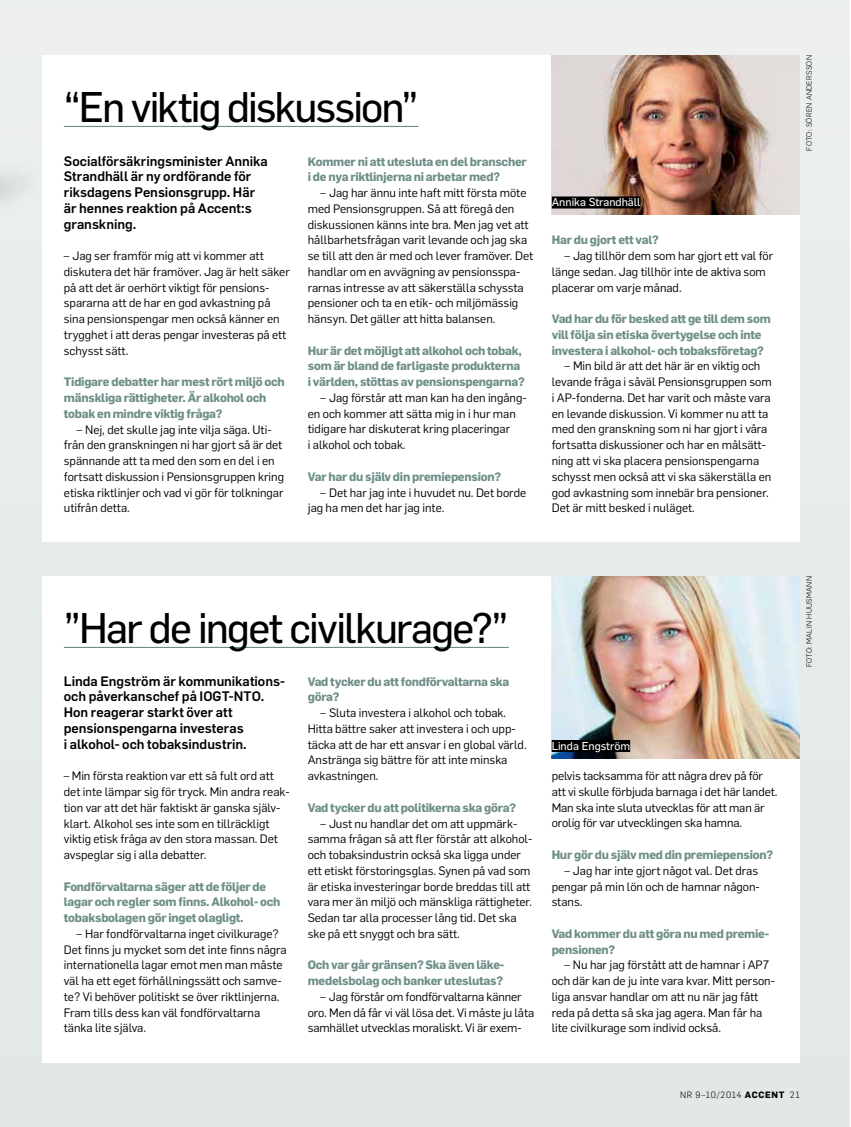
<style>
.page{position:relative;width:851px;height:1127px;background:#fff}
.page>*{position:absolute;margin:0;border:0;box-sizing:border-box;transform-origin:0 0}
.t1{font:42px "Flama Basic";letter-spacing:-.04em;color:#000}
.t2{font:500 13.5px/15.8px "Flama";color:#000}
.t3{font:12px/15.8px "Flama";color:#000}
.t4{font:700 12px/15.8px "Flama";letter-spacing:-.02em;color:#6e8f89}
.t5{font:11.25px "Flama Basic";color:#fff}
.t6{font:300 9px "Flama";letter-spacing:.075em;color:#000}
.t7{font:300 7.5px "Flama";letter-spacing:.04em;color:#000}
.s1{font-weight:700}
</style>
<div class="page">
<div style="left:0;top:0;width:849px;height:1127px;background:#e7ecea"></div>
<div style="left:42px;top:576px;width:757px;height:487px;background:#fff"></div>
<hr style="left:64px;top:647px;width:444px;height:1px;background:#6e8f89">
<img style="left:551px;top:576px;width:248px;height:182px">
<div style="left:43px;top:55px;width:756px;height:487px;background:#fff"></div>
<hr style="left:64px;top:126px;width:354px;height:1px;background:#6e8f89">
<img style="left:551px;top:55px;width:248px;height:160px">
<div style="left:551px;top:196px;width:89px;height:12px;background:#000"></div>
<div style="left:551px;top:740px;width:79px;height:12px;background:#000"></div>
<img style="left:0;top:55px;width:114px;height:360px">
<h1 class="t1" style="left:64px;top:78px;width:356px">“En viktig diskussion”</h1>
<p class="t2" style="left:64px;top:152px;width:205px">Socialförsäkringsminister Annika<br>Strandhäll är ny ordförande för riksdagens Pensionsgrupp. Här är hennes reaktion på Accent:s granskning.</p>
<p class="t3" style="left:64px;top:247px;width:227px">– Jag ser framför mig att vi kommer att diskutera det här framöver. Jag är helt säker på att det är oerhört viktigt för pensions&shy;spararna att de har en god avkastning på sina pensionspengar men också känner en trygghet i att deras pengar investeras på ett schysst sätt.</p>
<p class="t4" style="left:64px;top:373px;width:222px">Tidigare debatter har mest rört miljö och mänskliga rättigheter. Är alkohol och tobak en mindre viktig fråga?</p>
<p class="t3" style="left:64px;top:421px;width:222px;text-indent:13px">– Nej, det skulle jag inte vilja säga. Uti&shy;från den granskningen ni har gjort så är det spännande att ta med den som en del i en fortsatt diskussion i Pensionsgruppen kring etiska riktlinjer och vad vi gör för tolkningar utifrån detta.</p>
<p class="t4" style="left:308px;top:153px;width:220px">Kommer ni att utesluta en del branscher i de nya riktlinjerna ni arbetar med?</p>
<p class="t3" style="left:308px;top:184px;width:227px;text-indent:13px">– Jag har ännu inte haft mitt första möte med Pensionsgruppen. Så att föregå den diskussionen känns inte bra. Men jag vet att hållbarhetsfrågan varit levande och jag ska se till att den är med och lever framöver. Det handlar om en avvägning av pensionsspa&shy;rarnas intresse av att säkerställa schyssta pensioner och ta en etik- och miljömässig hänsyn. Det gäller att hitta balansen.</p>
<p class="t4" style="left:308px;top:342px;width:218px">Hur är det möjligt att alkohol och tobak, som är bland de farligaste produkterna i världen, stöttas av pensionspengarna?</p>
<p class="t3" style="left:308px;top:389px;width:220px;text-indent:13px">– Jag förstår att man kan ha den ingång&shy;en och kommer att sätta mig in i hur man tidigare har diskuterat kring placeringar<br>i alkohol och tobak.</p>
<p class="t4" style="left:308px;top:468px;width:195px">Var har du själv din premiepension?</p>
<p class="t3" style="left:308px;top:484px;width:220px;text-indent:13px">– Det har jag inte i huvudet nu. Det borde jag ha men det har jag inte.</p>
<p class="t5" style="left:551px;top:194px;width:90px">Annika Strandhäll</p>
<p class="t4" style="left:551px;top:231px;width:108px">Har du gjort ett val?</p>
<p class="t3" style="left:551px;top:247px;width:223px;text-indent:13px">– Jag tillhör dem som har gjort ett val för länge sedan. Jag tillhör inte de aktiva som placerar om varje månad.</p>
<p class="t4" style="left:551px;top:310px;width:220px">Vad har du för besked att ge till dem som vill följa sin etiska övertygelse och inte investera i alkohol- och tobaksföretag?</p>
<p class="t3" style="left:551px;top:357px;width:221px;text-indent:13px">– Min bild är att det här är en viktig och levande fråga i såväl Pensionsgruppen som i AP-fonderna. Det har varit och måste vara en levande diskussion. Vi kommer nu att ta med den granskning som ni har gjort i våra fortsatta diskussioner och har en målsätt&shy;ning att vi ska placera pensionspengarna schysst men också att vi ska säkerställa en god avkastning som innebär bra pensioner.<br>Det är mitt besked i nuläget.</p>
<p class="t7" style="left:804px;top:151px;width:97px;rotate:-90deg">FOTO: SÖREN ANDERSSON</p>
<h1 class="t1" style="left:64px;top:598px;width:446px">”Har de inget civilkurage?”</h1>
<p class="t2" style="left:64px;top:672px;width:223px">Linda Engström är kommunikations&shy;och påverkanschef på IOGT-NTO.<br>Hon reagerar starkt över att pensionspengarna investeras<br>i alkohol- och tobaksindustrin.</p>
<p class="t3" style="left:64px;top:767px;width:227px">– Min första reaktion var ett så fult ord att det inte lämpar sig för tryck. Min andra reak&shy;tion var att det här faktiskt är ganska själv&shy;klart. Alkohol ses inte som en tillräckligt viktig etisk fråga av den stora massan. Det avspeglar sig i alla debatter.</p>
<p class="t4" style="left:64px;top:877px;width:218px">Fondförvaltarna säger att de följer de lagar och regler som finns. Alkohol- och tobaksbolagen gör inget olagligt.</p>
<p class="t3" style="left:64px;top:925px;width:224px;text-indent:13px">– Har fondförvaltarna inget civilkurage?<br>Det finns ju mycket som det inte finns några internationella lagar emot men man måste väl ha ett eget förhållningssätt och samve&shy;te? Vi behöver politiskt se över riktlinjerna.<br>Fram tills dess kan väl fondförvaltarna tänka lite själva.</p>
<p class="t4" style="left:308px;top:673px;width:203px">Vad tycker du att fondförvaltarna ska göra?</p>
<p class="t3" style="left:308px;top:704px;width:220px;text-indent:13px">– Sluta investera i alkohol och tobak.<br>Hitta bättre saker att investera i och upp&shy;täcka att de har ett ansvar i en global värld.<br>Anstränga sig bättre för att inte minska avkastningen.</p>
<p class="t4" style="left:308px;top:799px;width:210px">Vad tycker du att politikerna ska göra?</p>
<p class="t3" style="left:308px;top:814px;width:226px;text-indent:13px">– Just nu handlar det om att uppmärk&shy;samma frågan så att fler förstår att alkohol&shy;och tobaksindustrin också ska ligga under ett etiskt förstoringsglas. Synen på vad som är etiska investeringar borde breddas till att vara mer än miljö och mänskliga rättigheter.<br>Sedan tar alla processer lång tid. Det ska ske på ett snyggt och bra sätt.</p>
<p class="t4" style="left:308px;top:956px;width:198px">Och var går gränsen? Ska även läke&shy;medelsbolag och banker uteslutas?</p>
<p class="t3" style="left:308px;top:988px;width:228px;text-indent:13px">– Jag förstår om fondförvaltarna känner oro. Men då får vi väl lösa det. Vi måste ju låta samhället utvecklas moraliskt. Vi är exem-</p>
<p class="t5" style="left:551px;top:738px;width:80px">Linda Engström</p>
<p class="t3" style="left:551px;top:767px;width:227px">pelvis tacksamma för att några drev på för att vi skulle förbjuda barnaga i det här landet.<br>Man ska inte sluta utvecklas för att man är orolig för var utvecklingen ska hamna.</p>
<p class="t4" style="left:551px;top:846px;width:223px">Hur gör du själv med din premiepension?</p>
<p class="t3" style="left:551px;top:862px;width:209px;text-indent:13px">– Jag har inte gjort något val. Det dras pengar på min lön och de hamnar någon&shy;stans.</p>
<p class="t4" style="left:551px;top:925px;width:219px">Vad kommer du att göra nu med premie&shy;pensionen?</p>
<p class="t3" style="left:551px;top:956px;width:225px;text-indent:13px">– Nu har jag förstått att de hamnar i AP7 och där kan de ju inte vara kvar. Mitt person&shy;liga ansvar handlar om att nu när jag fått reda på detta så ska jag agera. Man får ha lite civilkurage som individ också.</p>
<p class="t7" style="left:804px;top:667px;width:93px;rotate:-90deg">FOTO: MALIN HUUSMANN</p>
<p class="t6" style="left:680px;top:1088px;width:121px">NR 9–10/2014 <span class="s1">ACCENT</span> 21</p>
</div>
